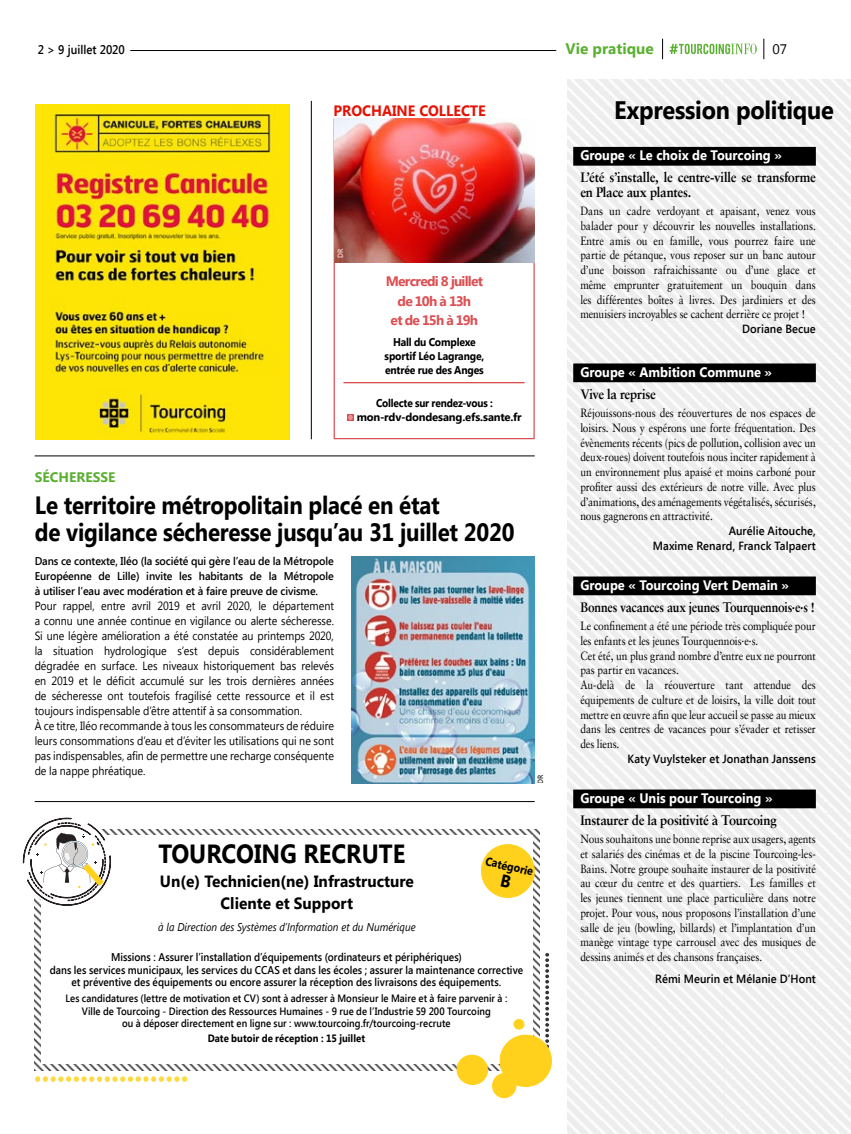
<style>
.page{position:relative;width:851px;height:1134px;background:#fff}
.page>*{position:absolute;margin:0;border:0;box-sizing:border-box;transform-origin:0 0}
.t1{font:700 26.25px "Segoe UI";color:#000;scale:.9 1}
.t2{font:700 25.25px "Segoe UI";letter-spacing:-.01em;color:#000;scale:.93 1}
.t3{font:700 25px/27.5px "Segoe UI";letter-spacing:-.01em;color:#000;scale:.89 1}
.t4{font:700 16.25px/21.9px "Segoe UI";color:#000;text-align:center;scale:.95 1}
.t5{font:700 15.25px "Segoe UI";color:#5ab031}
.t6{font:700 15px "Segoe UI";color:#e61204;scale:.95 1}
.t7{font:700 13.75px/14.8px "Sabon LT";letter-spacing:-.02em;color:#000;scale:.93 1}
.t8{font:700 13.75px "Segoe UI";color:#fff;scale:.93 1}
.t9{font:700 13.75px "Sabon LT";letter-spacing:-.02em;color:#000;scale:.87 1}
.t10{font:700 13.75px/19.5px "Segoe UI";letter-spacing:-.055em;color:#db5054;text-align:center}
.t11{font:700 13.75px "Segoe UI";color:#5ab031}
.t12{font:13.75px "Segoe UI";color:#000}
.t13{font:600 12.5px "Segoe UI";color:#000;scale:.91 1}
.t14{font:11.88px/14.8px "Sabon LT";letter-spacing:-.005em;color:#000;text-align:justify;scale:.86 1}
.t15{font:11.88px/15px "Segoe UI";letter-spacing:-.005em;color:#000;scale:.9 1}
.t16{font:600 11.88px/14.8px "Segoe UI";letter-spacing:.01em;color:#000;text-align:right;scale:.93 1}
.t17{font:700 11.88px "Segoe UI";color:#000;scale:.9 1}
.t18{font:600 11.25px/12.5px "Segoe UI";color:#000;text-align:center;scale:.9 1}
.t19{font:600 11.25px/15px "Segoe UI";color:#000;text-align:justify;scale:.95 1}
.t20{font:700 11.25px/13.8px "Segoe UI";letter-spacing:-.015em;color:#000;scale:.9 1}
.t21{font:700 11.25px/13.8px "Segoe UI";letter-spacing:-.015em;color:#000;text-align:center;scale:.92 1}
.t22{font:italic 11.25px "Segoe UI";color:#000;scale:.9 1}
.t23{font:600 10.62px/12.5px "Segoe UI";letter-spacing:.005em;color:#000;text-align:center;scale:.9 1}
.t24{font:700 10.62px "Segoe UI";letter-spacing:.005em;color:#000;scale:.9 1}
.t25{font:600 7.62px "Segoe UI";color:#fff;scale:.9 1}
.t26{font:600 7.62px "Segoe UI";color:#000;scale:.9 1}
</style>
<div class="page">
<hr style="left:35px;top:456px;width:499px;height:1px;background:#000">
<hr style="left:311px;top:101px;width:1px;height:338px;background:#000">
<hr style="left:35px;top:801px;width:499px;height:1px;background:#000">
<svg style="left:669px;top:44px;width:87px;height:10px"></svg>
<svg style="left:763px;top:39px;width:1px;height:20px"></svg>
<svg style="left:662px;top:39px;width:1px;height:20px"></svg>
<hr style="left:130px;top:50px;width:426px;height:1px;background:#000">
<img style="left:567px;top:80px;width:283px;height:1054px">
<div style="left:573px;top:147px;width:242px;height:19px;background:#000"></div>
<div style="left:573px;top:363px;width:242px;height:19px;background:#000"></div>
<div style="left:573px;top:576px;width:242px;height:19px;background:#000"></div>
<div style="left:573px;top:789px;width:242px;height:19px;background:#000"></div>
<img style="left:35px;top:105px;width:254px;height:334px">
<img style="left:35px;top:829px;width:505px;height:241px">
<div style="left:42px;top:835px;width:491px;height:229px;background:#fff"></div>
<svg style="left:23px;top:818px;width:88px;height:92px"></svg>
<svg style="left:454px;top:953px;width:98px;height:146px"></svg>
<svg style="left:35px;top:1076px;width:152px;height:6px"></svg>
<hr style="left:343px;top:382px;width:181px;height:1px;background:#cd1719">
<div style="left:347px;top:414px;width:6px;height:7px;background:#db5054"></div>
<svg style="left:348px;top:415px;width:4px;height:5px"></svg>
<img style="left:334px;top:118px;width:200px;height:144px">
<img style="left:351px;top:557px;width:183px;height:226px">
<svg style="left:480px;top:841px;width:58px;height:59px"></svg>
<p class="t13" style="left:38px;top:41px;width:97px">2 &gt; 9 juillet 2020</p>
<p class="t11" style="left:35px;top:468px;width:82px">SÉCHERESSE</p>
<p class="t6" style="left:333px;top:100px;width:162px">PROCHAINE COLLECTE</p>
<p class="t25" style="left:335px;top:258px;width:12px;rotate:-90deg">DR</p>
<p class="t10" style="left:385px;top:271px;width:99px">Mercredi 8 juillet de 10h à 13h<br>et de 15h à 19h</p>
<p class="t21" style="left:384px;top:334px;width:110px">Hall du Complexe sportif Léo Lagrange, entrée rue des Anges</p>
<p class="t20" style="left:356px;top:395px;width:185px;text-indent:19px">Collecte sur rendez-vous : mon-rdv-dondesang.efs.sante.fr</p>
<h3 class="t3" style="left:35px;top:490px;width:540px">Le territoire métropolitain placé en état<br>de vigilance sécheresse jusqu’au 31 juillet 2020</h3>
<p class="t19" style="left:35px;top:553px;width:316px">Dans ce contexte, Iléo (la société qui gère l’eau de la Métropole Européenne de Lille) invite les habitants de la Métropole à utiliser l’eau avec modération et à faire preuve de civisme.</p>
<p class="t15" style="left:35px;top:598px;width:334px">Pour rappel, entre avril 2019 et avril 2020, le département a connu une année continue en vigilance ou alerte sécheresse.<br>Si une légère amélioration a été constatée au printemps 2020, la situation hydrologique s’est depuis considérablement dégradée en surface. Les niveaux historiquement bas relevés en 2019 et le déficit accumulé sur les trois dernières années de sécheresse ont toutefois fragilisé cette ressource et il est toujours indispensable d’être attentif à sa consommation.<br>À ce titre, Iléo recommande à tous les consommateurs de réduire leurs consommations d’eau et d’éviter les utilisations qui ne sont pas indispensables, afin de permettre une recharge conséquente de la nappe phréatique.</p>
<p class="t26" style="left:535px;top:783px;width:12px;rotate:-90deg">DR</p>
<h1 class="t1" style="left:158px;top:835px;width:276px">TOURCOING RECRUTE</h1>
<h3 class="t4" style="left:160px;top:869px;width:269px">Un(e) Technicien(ne) Infrastructure<br>Cliente et Support</h3>
<p class="t22" style="left:158px;top:919px;width:287px">à la Direction des Systèmes d’Information et du Numérique</p>
<p class="t18" style="left:50px;top:950px;width:527px">Missions : Assurer l’installation d’équipements (ordinateurs et périphériques)<br>dans les services municipaux, les services du CCAS et dans les écoles ; assurer la maintenance corrective et préventive des équipements ou encore assurer la réception des livraisons des équipements.</p>
<p class="t23" style="left:65px;top:992px;width:492px">Les candidatures (lettre de motivation et CV) sont à adresser à Monsieur le Maire et à faire parvenir à :<br>Ville de Tourcoing - Direction des Ressources Humaines - 9 rue de l’Industrie 59 200 Tourcoing<br>ou à déposer directement en ligne sur : www.tourcoing.fr/tourcoing-recrute</p>
<p class="t24" style="left:208px;top:1031px;width:176px">Date butoir de réception : 15 juillet</p>
<p class="t17" style="left:487px;top:852px;width:55px;rotate:13deg">Catégorie</p>
<p class="t5" style="left:565px;top:38px;width:90px">Vie pratique</p>
<p class="t12" style="left:772px;top:40px;width:16px">07</p>
<h2 class="t2" style="left:614px;top:92px;width:237px">Expression politique</h2>
<p class="t8" style="left:580px;top:146px;width:218px">Groupe « Le choix de Tourcoing »</p>
<p class="t7" style="left:580px;top:170px;width:255px">L’été s’installe, le centre-ville se transforme en Place aux plantes.</p>
<p class="t14" style="left:580px;top:204px;width:275px">Dans un cadre verdoyant et apaisant, venez vous balader pour y découvrir les nouvelles installations.<br>Entre amis ou en famille, vous pourrez faire une partie de pétanque, vous reposer sur un banc autour d’une boisson rafraichissante ou d’une glace et même emprunter gratuitement un bouquin dans les différentes boîtes à livres. Des jardiniers et des menuisiers incroyables se cachent derrière ce projet !</p>
<p class="t16" style="left:742px;top:321px;width:81px">Doriane Becue</p>
<p class="t8" style="left:580px;top:362px;width:207px">Groupe « Ambition Commune »</p>
<p class="t7" style="left:580px;top:386px;width:83px">Vive la reprise</p>
<p class="t14" style="left:580px;top:405px;width:275px">Réjouissons-nous des réouvertures de nos espaces de loisirs. Nous y espérons une forte fréquentation. Des évènements récents (pics de pollution, collision avec un deux-roues) doivent toutefois nous inciter rapidement à un environnement plus apaisé et moins carboné pour profiter aussi des extérieurs de notre ville. Avec plus d’animations, des aménagements végétalisés, sécurisés, nous gagnerons en attractivité.</p>
<p class="t16" style="left:652px;top:523px;width:177px">Aurélie Aitouche,<br>Maxime Renard, Franck Talpaert</p>
<p class="t8" style="left:580px;top:575px;width:226px">Groupe « Tourcoing Vert Demain »</p>
<p class="t9" style="left:580px;top:598px;width:271px">Bonnes vacances aux jeunes Tourquennois·e·s !</p>
<p class="t14" style="left:580px;top:618px;width:275px;text-align:left">Le confinement a été une période très compliquée pour les enfants et les jeunes Tourquennois·e·s.<br>Cet été, un plus grand nombre d’entre eux ne pourront pas partir en vacances.<br>Au-delà de la réouverture tant attendue des équipements de culture et de loisirs, la ville doit tout mettre en œuvre afin que leur accueil se passe au mieux dans les centres de vacances pour s’évader et retisser des liens.</p>
<p class="t16" style="left:627px;top:751px;width:204px">Katy Vuylsteker et Jonathan Janssens</p>
<p class="t8" style="left:580px;top:788px;width:208px">Groupe « Unis pour Tourcoing »</p>
<p class="t7" style="left:580px;top:812px;width:213px">Instaurer de la positivité à Tourcoing</p>
<p class="t14" style="left:580px;top:831px;width:275px">Nous souhaitons une bonne reprise aux usagers, agents et salariés des cinémas et de la piscine Tourcoing-les-Bains. Notre groupe souhaite instaurer de la positivité au cœur du centre et des quartiers. Les familles et les jeunes tiennent une place particulière dans notre projet. Pour vous, nous proposons l’installation d’une salle de jeu (bowling, billards) et l’implantation d’un manège vintage type carrousel avec des musiques de dessins animés et des chansons françaises.</p>
<p class="t16" style="left:655px;top:971px;width:174px">Rémi Meurin et Mélanie D’Hont</p>
</div>
